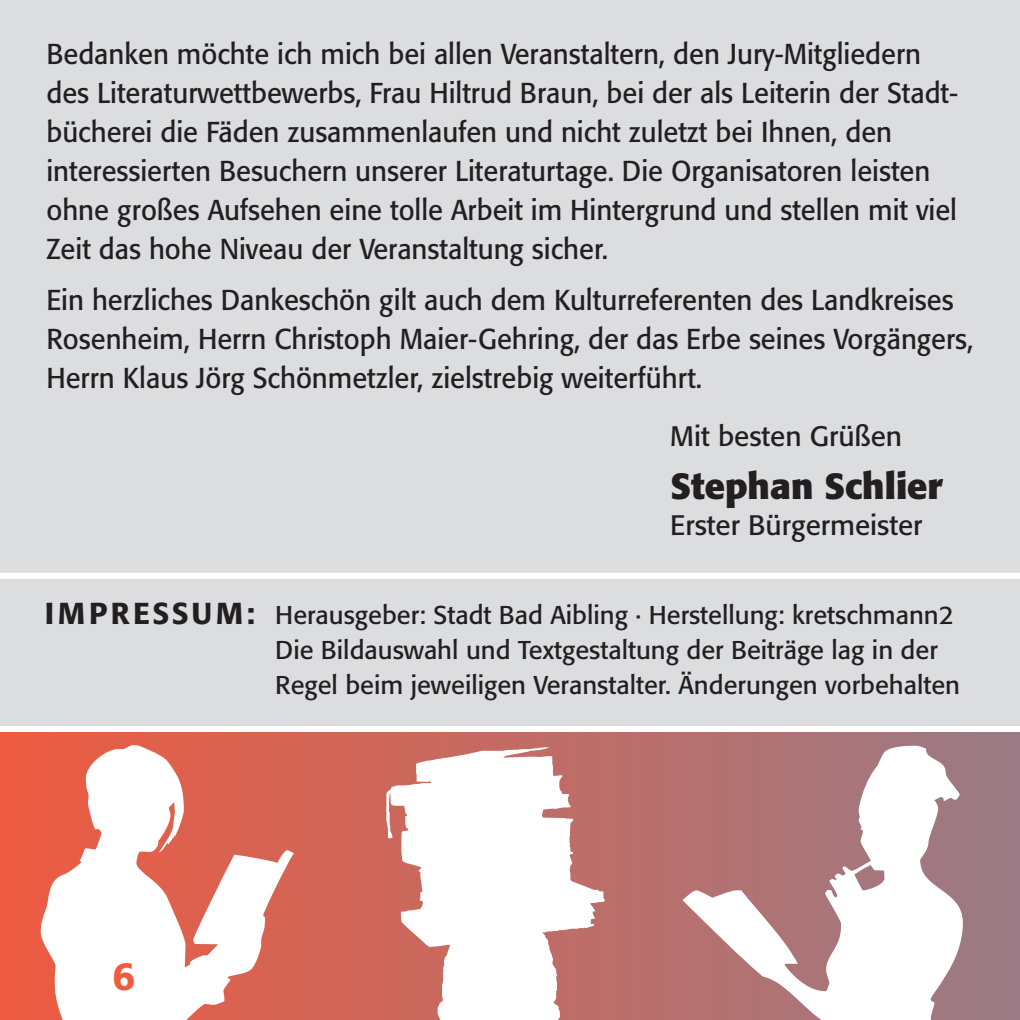
<style>
.page{position:relative;width:1020px;height:1020px;background:#fff}
.page>*{position:absolute;margin:0;border:0;box-sizing:border-box;transform-origin:0 0}
.t1{font:500 39px "Formata";color:#f15a40}
.t2{font:700 36px "Formata";color:#231f20}
.t3{font:28.5px/39px "Formata";color:#231f20;scale:.96 1}
.t4{font:27.9px "Formata";color:#231f20}
.t5{font:25.5px/34.8px "Formata";color:#231f20}
.s1{font-weight:500;font-size:30px}
</style>
<div class="page">
<div style="left:0;top:729px;width:1020px;height:291px;background:linear-gradient(to right,#ed5b41,#9a7b85)"></div>
<svg style="left:41px;top:745px;width:253px;height:275px"></svg>
<svg style="left:386px;top:747px;width:219px;height:273px"></svg>
<svg style="left:682px;top:745px;width:281px;height:275px"></svg>
<div style="left:0;top:0;width:1020px;height:726px;background:#dcddde"></div>
<div style="left:0;top:726px;width:1020px;height:6px;background:#fff"></div>
<div style="left:0;top:573px;width:1020px;height:6px;background:#fff"></div>
<p class="t3" style="left:46px;top:36px;width:951px">Bedanken möchte ich mich bei allen Veranstaltern, den Jury-Mitgliedern des Literaturwettbewerbs, Frau Hiltrud Braun, bei der als Leiterin der Stadt&shy;bücherei die Fäden zusammenlaufen und nicht zuletzt bei Ihnen, den interessierten Besuchern unserer Literaturtage. Die Organisatoren leisten ohne großes Aufsehen eine tolle Arbeit im Hintergrund und stellen mit viel Zeit das hohe Niveau der Veranstaltung sicher.</p>
<p class="t3" style="left:46px;top:282px;width:967px">Ein herzliches Dankeschön gilt auch dem Kulturreferenten des Landkreises<br>Rosenheim, Herrn Christoph Maier-Gehring, der das Erbe seines Vorgängers,<br>Herrn Klaus Jörg Schönmetzler, zielstrebig weiterführt.</p>
<p class="t4" style="left:670px;top:424px;width:233px">Mit besten Grüßen</p>
<p class="t2" style="left:670px;top:470px;width:274px">Stephan Schlier</p>
<p class="t4" style="left:670px;top:513px;width:254px">Erster Bürgermeister</p>
<p class="t5" style="left:275px;top:600px;width:686px;text-indent:-230px"><span class="s1">IMPRESSUM:</span> Herausgeber: Stadt Bad Aibling · Herstellung: kretschmann2<br>Die Bildauswahl und Textgestaltung der Beiträge lag in der<br>Regel beim jeweiligen Veranstalter. Änderungen vorbehalten</p>
<h1 class="t1" style="left:112px;top:959px;width:24px">6</h1>
</div>
